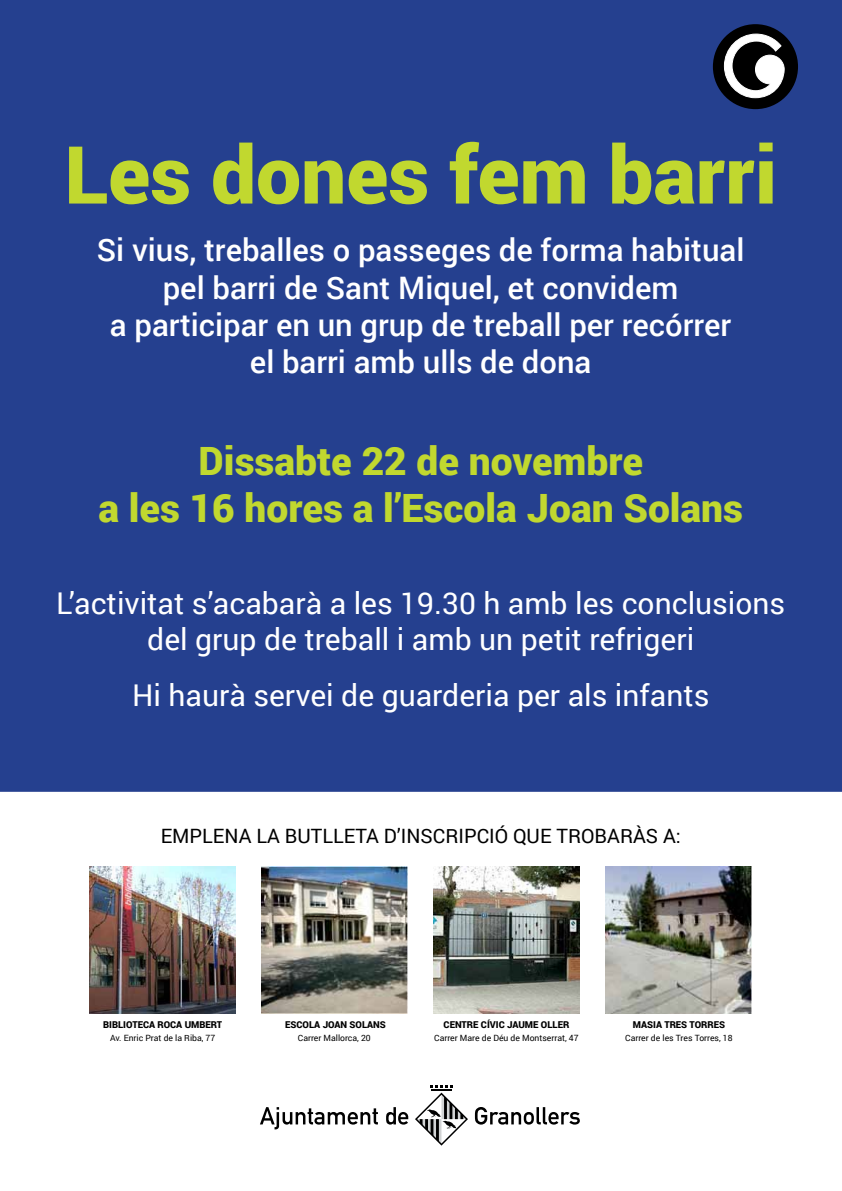
<style>
.page{position:relative;width:842px;height:1191px;background:#fff}
.page>*{position:absolute;margin:0;border:0;box-sizing:border-box;transform-origin:0 0}
.t1{font:900 80px "Roboto";color:#c1d82f}
.t2{font:900 39px/46.8px "Roboto";color:#c1d82f;text-align:center}
.t3{font:500 31px/37.2px "Roboto";color:#fff;text-align:center}
.t4{font:30px/36px "Roboto";color:#fff;text-align:center}
.t5{font:19.8px "Roboto";color:#000}
.t6{font:900 9.5px "Roboto";color:#000}
.t7{font:8.6px "Roboto";color:#000}
</style>
<div class="page">
<div style="left:0;top:0;width:842px;height:790px;background:#25408f"></div>
<hr style="left:0;top:790px;width:842px;height:2px;background:#25408f">
<svg style="left:415px;top:1085px;width:53px;height:60px"></svg>
<svg style="left:260px;top:1107px;width:118px;height:22px"></svg>
<svg style="left:386px;top:1107px;width:22px;height:17px"></svg>
<svg style="left:475px;top:1107px;width:105px;height:17px"></svg>
<div style="left:713px;top:24px;width:85px;height:85px;background:#000;border-radius:50%"></div>
<svg style="left:724px;top:34px;width:60px;height:64px"></svg>
<img style="left:89px;top:866px;width:147px;height:147px">
<img style="left:261px;top:866px;width:147px;height:147px">
<img style="left:433px;top:866px;width:147px;height:147px">
<img style="left:606px;top:866px;width:146px;height:147px">
<h1 class="t1" style="left:65px;top:119px;width:714px">Les dones fem barri</h1>
<p class="t3" style="left:97px;top:230px;width:649px">Si vius, treballes o passeges de forma habitual pel barri de Sant Miquel, et convidem<br>a participar en un grup de treball per recórrer el barri amb ulls de dona</p>
<p class="t2" style="left:98px;top:436px;width:646px">Dissabte 22 de novembre<br>a les 16 hores a l’Escola Joan Solans</p>
<p class="t4" style="left:56px;top:583px;width:730px">L’activitat s’acabarà a les 19.30 h amb les conclusions del grup de treball i amb un petit refrigeri</p>
<p class="t4" style="left:132px;top:676px;width:579px">Hi haurà servei de guarderia per als infants</p>
<p class="t5" style="left:161px;top:822px;width:522px">Emplena la butlleta d’inscripció que trobaràs a:</p>
<p class="t6" style="left:103px;top:1017px;width:121px">BIBLIOTECA ROCA UMBERT</p>
<p class="t7" style="left:110px;top:1031px;width:107px">Av. Enric Prat de la Riba, 77</p>
<p class="t6" style="left:285px;top:1017px;width:102px">ESCOLA JOAN SOLANS</p>
<p class="t7" style="left:298px;top:1031px;width:74px">Carrer M allorca, 20</p>
<p class="t6" style="left:444px;top:1017px;width:127px">CENTRE CÍVIC JAUME OLLER</p>
<p class="t7" style="left:434px;top:1031px;width:146px">Carrer M are de Déu de M ontserrat, 47</p>
<p class="t6" style="left:633px;top:1017px;width:94px">MASIA TRES TORRES</p>
<p class="t7" style="left:625px;top:1031px;width:109px">Carrer de les Tres Torres, 18</p>
</div>
